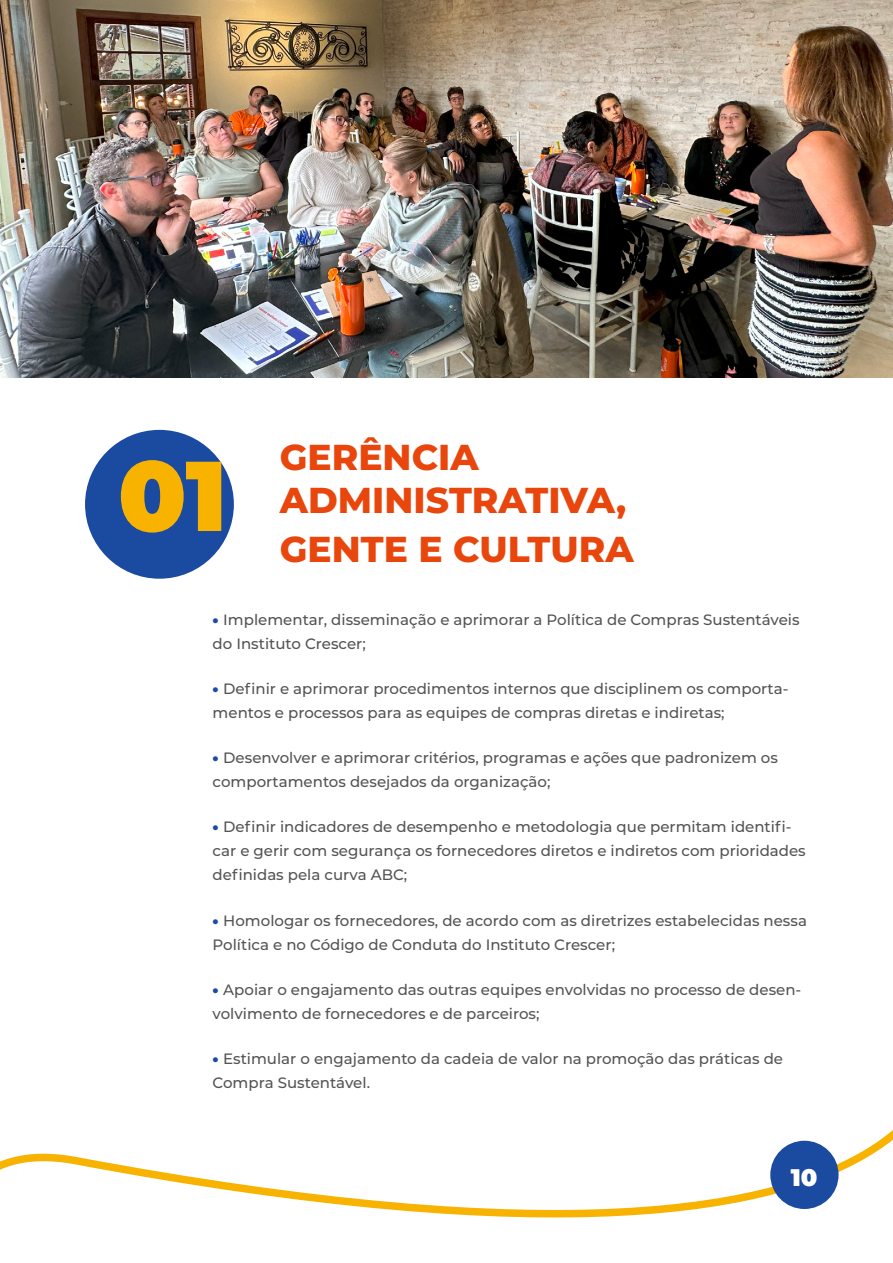
<style>
.page{position:relative;width:893px;height:1263px;background:#fff}
.page>*{position:absolute;margin:0;border:0;box-sizing:border-box;transform-origin:0 0}
.t1{font:900 99px "Montserrat";color:#f7b300}
.t2{font:800 36px/43.2px "Montserrat";color:#e8460c}
.t3{font:900 24px "Montserrat";color:#fff}
.t4{font:500 15px/24px "Montserrat";color:#545454}
.s1{font-weight:900;color:#1a4ba0}
</style>
<div class="page">
<svg style="left:0;top:1130px;width:893px;height:88px"></svg>
<div style="left:770px;top:1141px;width:68px;height:68px;background:#1a4ba0;border-radius:50%"></div>
<div style="left:85px;top:430px;width:149px;height:149px;background:#1a4ba0;border-radius:50%"></div>
<img style="left:0;top:0;width:893px;height:377px">
<h1 class="t1" style="left:118px;top:421px;width:110px">01</h1>
<h2 class="t2" style="left:280px;top:434px;width:348px">GERÊNCIA<br>ADMINISTRATIVA,</h2>
<h2 class="t2" style="left:280px;top:526px;width:355px">GENTE E CULTURA</h2>
<p class="t4" style="left:213px;top:607px;width:588px"><span class="s1">•</span> Implementar, disseminação e aprimorar a Política de Compras Sustentáveis do Instituto Crescer;</p>
<p class="t4" style="left:213px;top:676px;width:577px"><span class="s1">•</span> Definir e aprimorar procedimentos internos que disciplinem os comporta&shy;mentos e processos para as equipes de compras diretas e indiretas;</p>
<p class="t4" style="left:213px;top:745px;width:567px"><span class="s1">•</span> Desenvolver e aprimorar critérios, programas e ações que padronizem os comportamentos desejados da organização;</p>
<p class="t4" style="left:213px;top:814px;width:595px"><span class="s1">•</span> Definir indicadores de desempenho e metodologia que permitam identifi&shy;car e gerir com segurança os fornecedores diretos e indiretos com prioridades definidas pela curva ABC;</p>
<p class="t4" style="left:213px;top:908px;width:596px"><span class="s1">•</span> Homologar os fornecedores, de acordo com as diretrizes estabelecidas nessa<br>Política e no Código de Conduta do Instituto Crescer;</p>
<p class="t4" style="left:213px;top:977px;width:590px"><span class="s1">•</span> Apoiar o engajamento das outras equipes envolvidas no processo de desen&shy;volvimento de fornecedores e de parceiros;</p>
<p class="t4" style="left:213px;top:1046px;width:572px"><span class="s1">•</span> Estimular o engajamento da cadeia de valor na promoção das práticas de<br>Compra Sustentável.</p>
<h3 class="t3" style="left:791px;top:1160px;width:28px">10</h3>
</div>
